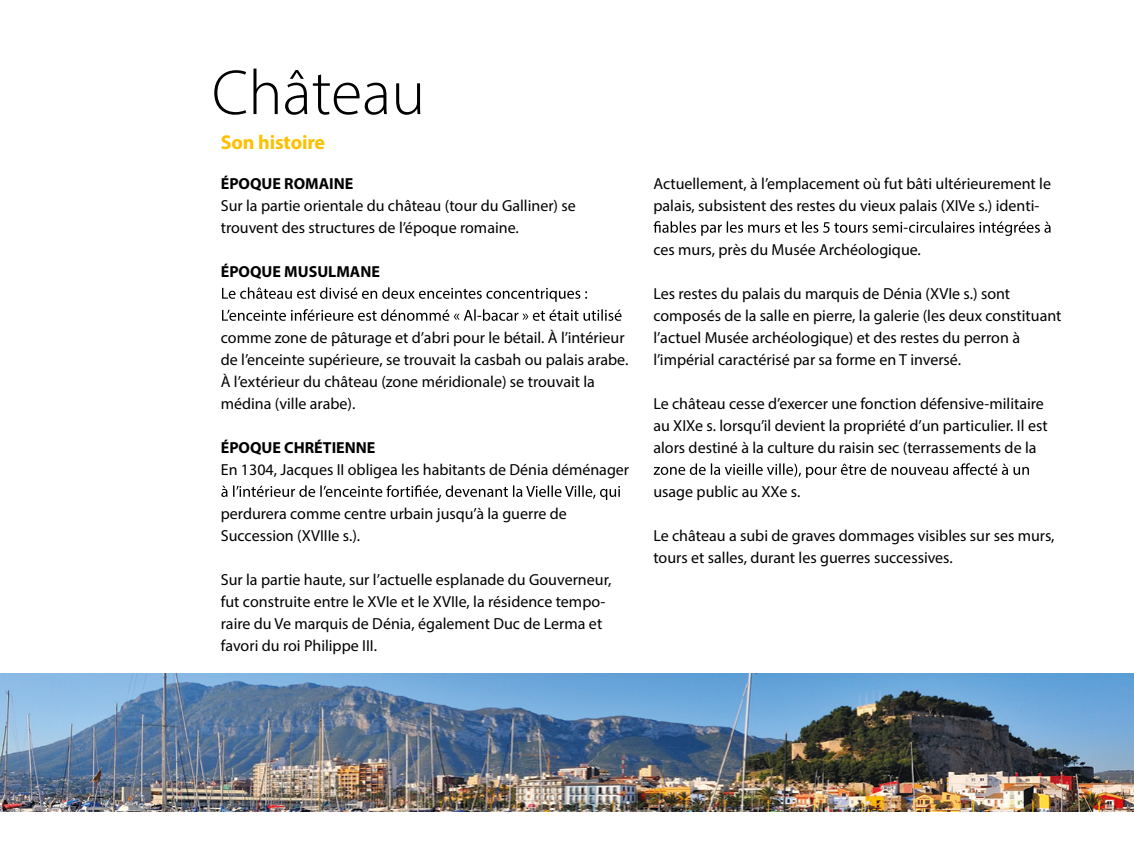
<style>
.page{position:relative;width:1134px;height:851px;background:#fff}
.page>*{position:absolute;margin:0;border:0;box-sizing:border-box;transform-origin:0 0}
.t1{font:300 64px "Myriad Pro";color:#000}
.t2{font:700 20px "Myriad Pro";letter-spacing:-.01em;color:#fbc100}
.t3{font:16px/22px "Myriad Pro";color:#000}
.t4{font:700 16px "Myriad Pro";color:#000}
</style>
<div class="page">
<svg style="left:222px;top:287px;width:365px;height:15px"></svg>
<svg style="left:222px;top:309px;width:399px;height:12px"></svg>
<svg style="left:221px;top:485px;width:399px;height:15px"></svg>
<svg style="left:654px;top:221px;width:397px;height:15px"></svg>
<svg style="left:654px;top:463px;width:375px;height:15px"></svg>
<img style="left:0;top:673px;width:1134px;height:138px">
<h1 class="t1" style="left:212px;top:54px;width:215px">Château</h1>
<p class="t2" style="left:221px;top:129px;width:106px">Son histoire</p>
<p class="t4" style="left:221px;top:173px;width:134px">ÉPOQUE ROMAINE</p>
<p class="t3" style="left:221px;top:194px;width:357px">Sur la partie orientale du château (tour du Galliner) se trouvent des structures de l’époque romaine.</p>
<p class="t4" style="left:221px;top:261px;width:161px">ÉPOQUE MUSULMANE</p>
<p class="t3" style="left:221px;top:326px;width:409px">comme zone de pâturage et d’abri pour le bétail. À l’intérieur de l’enceinte supérieure, se trouvait la casbah ou palais arabe.<br>À l’extérieur du château (zone méridionale) se trouvait la médina (ville arabe).</p>
<p class="t4" style="left:221px;top:437px;width:156px">ÉPOQUE CHRÉTIENNE</p>
<p class="t3" style="left:221px;top:458px;width:410px">En 1304, Jacques II obligea les habitants de Dénia déménager</p>
<p class="t3" style="left:221px;top:502px;width:348px">perdurera comme centre urbain jusqu’à la guerre de<br>Succession (XVIIIe s.).</p>
<p class="t3" style="left:221px;top:568px;width:392px">Sur la partie haute, sur l’actuelle esplanade du Gouverneur, fut construite entre le XVIe et le XVIIe, la résidence tempo&shy;raire du Ve marquis de Dénia, également Duc de Lerma et favori du roi Philippe III.</p>
<p class="t3" style="left:653px;top:172px;width:399px">Actuellement, à l’emplacement où fut bâti ultérieurement le palais, subsistent des restes du vieux palais (XIVe s.) identi-</p>
<p class="t3" style="left:653px;top:238px;width:269px">ces murs, près du Musée Archéologique.</p>
<p class="t3" style="left:653px;top:282px;width:410px">Les restes du palais du marquis de Dénia (XVIe s.) sont composés de la salle en pierre, la galerie (les deux constituant l’actuel Musée archéologique) et des restes du perron à l’impérial caractérisé par sa forme en T inversé.</p>
<p class="t3" style="left:653px;top:392px;width:396px">Le château cesse d’exercer une fonction défensive-militaire au XIXe s. lorsqu’il devient la propriété d’un particulier. Il est alors destiné à la culture du raisin sec (terrassements de la</p>
<p class="t3" style="left:653px;top:480px;width:148px">usage public au XXe s.</p>
<p class="t3" style="left:653px;top:524px;width:403px">Le château a subi de graves dommages visibles sur ses murs, tours et salles, durant les guerres successives.</p>
</div>
